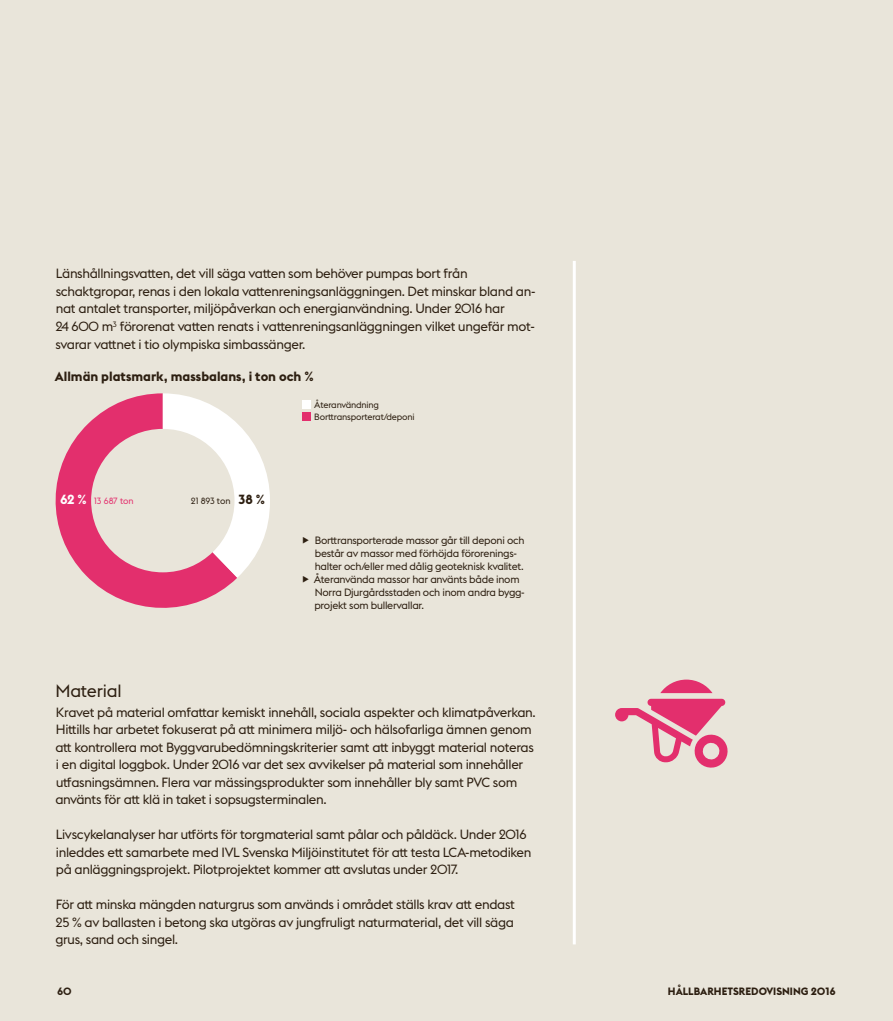
<style>
.page{position:relative;width:893px;height:1021px;background:#fff}
.page>*{position:absolute;margin:0;border:0;box-sizing:border-box;transform-origin:0 0}
.t1{font:17.55px "Stockholm Type";letter-spacing:-.015em;color:#2d1f11}
.t2{font:13.2px/17.5px "Stockholm Type";letter-spacing:-.025em;color:#2d1f11}
.t3{font:700 13.2px "Stockholm Type";color:#2d1f11}
.t4{font:10.5px/13.2px "Stockholm Type";letter-spacing:-.025em;color:#2d1f11}
.t5{font:700 10.5px "Stockholm Type";color:#2d1f11}
.t6{font:9px/12px "Stockholm Type";letter-spacing:-.02em;color:#2d1f11}
.t7{font:9px "Stockholm Type";color:#e32f6d}
.s1{font-weight:700;font-size:13.05px;color:#fff}
.s2{font-weight:700;font-size:13.05px}
</style>
<div class="page">
<div style="left:0;top:0;width:893px;height:1020px;background:#e9e5da"></div>
<hr style="left:573px;top:261px;width:3px;height:683px;background:#fff">
<div style="left:302px;top:400px;width:8px;height:8px;background:#fff"></div>
<div style="left:302px;top:412px;width:8px;height:8px;background:#e32f6d"></div>
<svg style="left:55px;top:393px;width:182px;height:215px"></svg>
<svg style="left:163px;top:393px;width:107px;height:184px"></svg>
<svg style="left:615px;top:679px;width:113px;height:89px"></svg>
<p class="t2" style="left:55px;top:264px;width:481px">Länshållningsvatten, det vill säga vatten som behöver pumpas bort från schaktgropar, renas i den lokala vattenreningsanläggningen. Det minskar bland an&shy;nat antalet transporter, miljöpåverkan och energianvändning. Under 2016 har<br>24 600 m<sup>3</sup> förorenat vatten renats i vattenreningsanläggningen vilket ungefär mot&shy;svarar vattnet i tio olympiska simbassänger.</p>
<p class="t3" style="left:55px;top:366px;width:260px">Allmän platsmark, massbalans, i ton och %</p>
<p class="t7" style="left:60px;top:495px;width:75px"><span class="s1">62 %</span> 13 687 ton</p>
<p class="t6" style="left:191px;top:495px;width:75px">21 893 ton <span class="s2">38 %</span></p>
<p class="t6" style="left:314px;top:398px;width:102px">Återanvändning<br>Borttransporterat/deponi</p>
<p class="t4" style="left:314px;top:532px;width:212px">Borttransporterade massor går till deponi och består av massor med förhöjda förorenings&shy;halter och/eller med dålig geoteknisk kvalitet.<br>Återanvända massor har använts både inom Norra Djurgårdsstaden och inom andra bygg&shy;projekt som bullervallar.</p>
<h1 class="t1" style="left:56px;top:678px;width:68px">Material</h1>
<p class="t2" style="left:55px;top:702px;width:482px">Kravet på material omfattar kemiskt innehåll, sociala aspekter och klimatpåverkan.<br>Hittills har arbetet fokuserat på att minimera miljö- och hälsofarliga ämnen genom att kontrollera mot Byggvarubedömningskriterier samt att inbyggt material noteras i en digital loggbok. Under 2016 var det sex avvikelser på material som innehåller utfasningsämnen. Flera var mässingsprodukter som innehåller bly samt PVC som använts för att klä in taket i sopsugsterminalen.</p>
<p class="t2" style="left:56px;top:825px;width:477px">Livscykelanalyser har utförts för torgmaterial samt pålar och påldäck. Under 2016 inleddes ett samarbete med IVL Svenska Miljöinstitutet för att testa LCA-metodiken på anläggningsprojekt. Pilotprojektet kommer att avslutas under 2017.</p>
<p class="t2" style="left:55px;top:895px;width:461px;text-align:justify">För att minska mängden naturgrus som används i området ställs krav att endast 25 % av ballasten i betong ska utgöras av jungfruligt naturmaterial, det vill säga grus, sand och singel.</p>
<p class="t5" style="left:57px;top:984px;width:16px">60</p>
<p class="t5" style="left:668px;top:984px;width:169px">HÅLLBARHETSREDOVISNING 2016</p>
</div>
